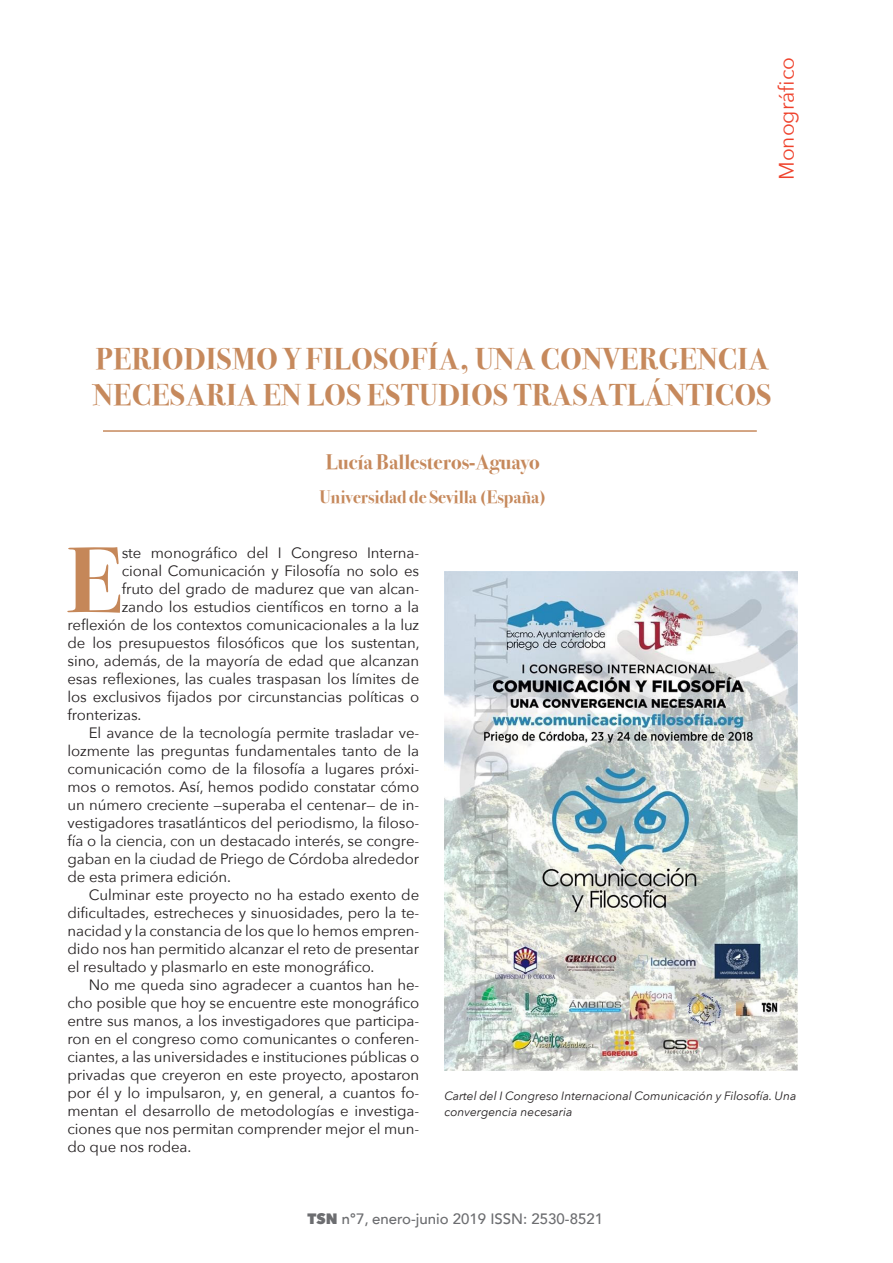
<style>
.page{position:relative;width:893px;height:1263px;background:#fff}
.page>*{position:absolute;margin:0;border:0;box-sizing:border-box;transform-origin:0 0}
.t1{font:700 93px "Bodoni Svty Two ITCTT";color:#c58759}
.t2{font:700 30px/36px "Bodoni Svty Two ITCTT";letter-spacing:.02em;color:#c6895c}
.t3{font:700 21px "Bodoni Svty Two ITCTT";color:#c6895c}
.t4{font:21px "Avenir Next";color:#ef422c}
.t5{font:700 18px "Bodoni Svty Two ITCTT";color:#c6895c}
.t6{font:15px/18px "Avenir Next";letter-spacing:-.005em;color:#231f20;text-align:justify}
.t7{font:500 15px "Avenir";color:#6c6d70}
.t8{font:italic 12px/15.8px "Avenir Next";color:#231f20}
.s1{font-family:"Avenir Next";font-weight:800}
.s2{font-family:"Avenir Next"}
</style>
<div class="page">
<hr style="left:103px;top:430px;width:654px;height:2px;background:#c6895c">
<img style="left:445px;top:572px;width:352px;height:498px">
<p class="t4" style="left:769px;top:180px;width:125px;rotate:-90deg">Monográfico</p>
<p class="t2" style="left:93px;top:339px;width:680px">PERIODISMO Y FILOSOFÍA, UNA CONVERGENCIA<br>NECESARIA EN LOS ESTUDIOS TRASATLÁNTICOS</p>
<p class="t3" style="left:326px;top:445px;width:216px">Lucía Ballesteros-Aguayo</p>
<p class="t5" style="left:319px;top:482px;width:228px">Universidad de Sevilla (España)</p>
<p class="t1" style="left:67px;top:504px;width:57px">E</p>
<p class="t6" style="left:122px;top:543px;width:299px">ste monográfico del I Congreso Interna-</p>
<p class="t6" style="left:122px;top:561px;width:299px">cional Comunicación y Filosofía no solo es</p>
<p class="t6" style="left:122px;top:579px;width:299px">fruto del grado de madurez que van alcan-</p>
<p class="t6" style="left:122px;top:597px;width:299px">zando los estudios científicos en torno a la</p>
<p class="t6" style="left:68px;top:615px;width:353px">reflexión de los contextos comunicacionales a la luz</p>
<p class="t6" style="left:68px;top:633px;width:354px">de los presupuestos filosóficos que los sustentan,</p>
<p class="t6" style="left:68px;top:651px;width:353px">sino, además, de la mayoría de edad que alcanzan</p>
<p class="t6" style="left:68px;top:669px;width:353px">esas reflexiones, las cuales traspasan los límites de</p>
<p class="t6" style="left:68px;top:687px;width:353px">los exclusivos fijados por circunstancias políticas o</p>
<p class="t6" style="left:68px;top:705px;width:75px">fronterizas.</p>
<p class="t6" style="left:68px;top:723px;width:353px;text-indent:21px">El avance de la tecnología permite trasladar ve&shy;lozmente las preguntas fundamentales tanto de la comunicación como de la filosofía a lugares próxi&shy;mos o remotos. Así, hemos podido constatar cómo un número creciente —superaba el centenar— de in&shy;vestigadores trasatlánticos del periodismo, la filoso&shy;fía o la ciencia, con un destacado interés, se congre&shy;gaban en la ciudad de Priego de Córdoba alrededor de esta primera edición.</p>
<p class="t6" style="left:68px;top:885px;width:353px;text-indent:21px">Culminar este proyecto no ha estado exento de dificultades, estrecheces y sinuosidades, pero la te&shy;nacidad y la constancia de los que lo hemos empren&shy;dido nos han permitido alcanzar el reto de presentar el resultado y plasmarlo en este monográfico.</p>
<p class="t6" style="left:68px;top:975px;width:353px;text-indent:21px">No me queda sino agradecer a cuantos han he&shy;cho posible que hoy se encuentre este monográfico entre sus manos, a los investigadores que participa&shy;ron en el congreso como comunicantes o conferen&shy;ciantes, a las universidades e instituciones públicas o privadas que creyeron en este proyecto, apostaron por él y lo impulsaron, y, en general, a cuantos fo&shy;mentan el desarrollo de metodologías e investiga&shy;ciones que nos permitan comprender mejor el mun&shy;do que nos rodea.</p>
<p class="t8" style="left:444px;top:1088px;width:354px">Cartel del I Congreso Internacional Comunicación y Filosofía. Una convergencia necesaria</p>
<p class="t7" style="left:308px;top:1206px;width:297px"><span class="s1">TSN</span> <span class="s2">nº7,</span> enero-junio 2019 ISSN: 2530-8521</p>
</div>
